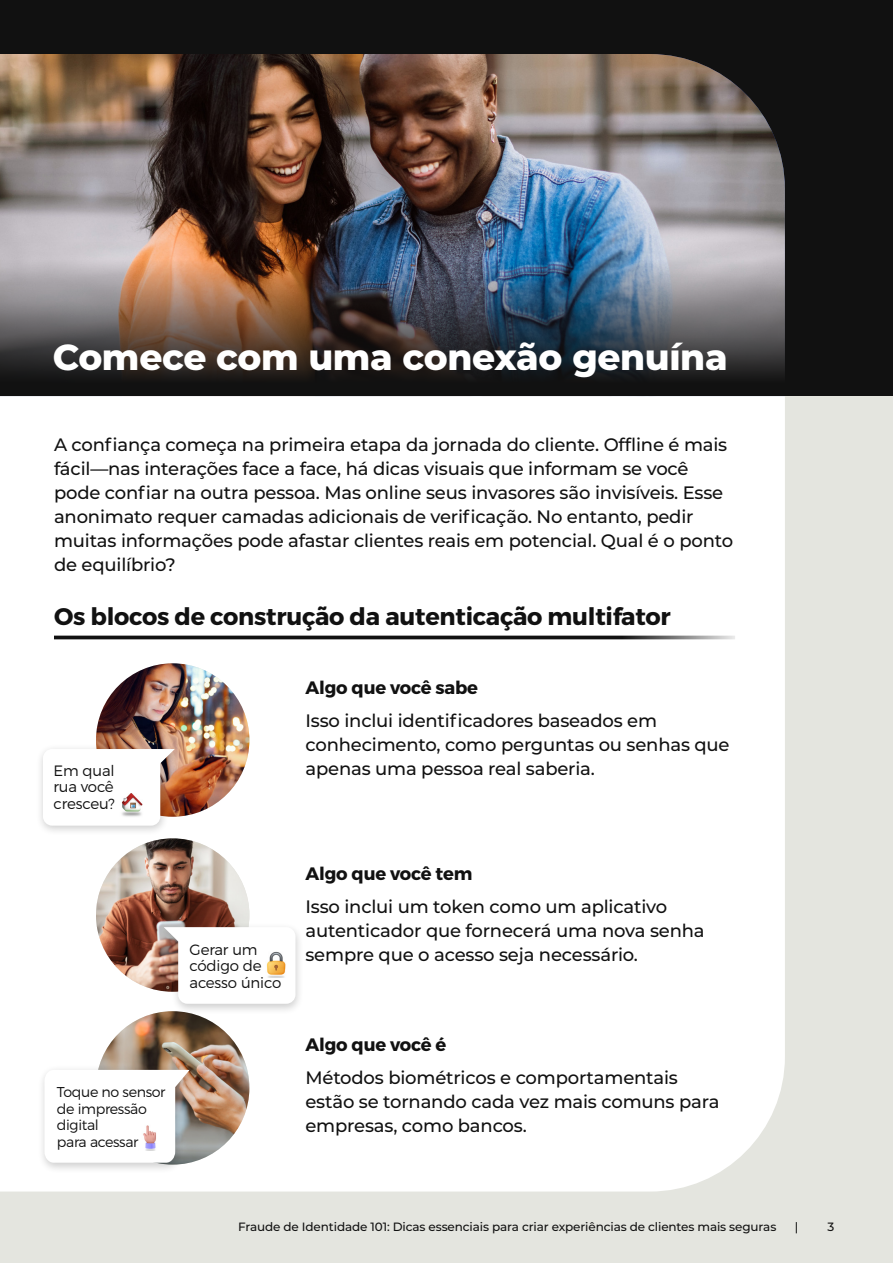
<style>
.page{position:relative;width:893px;height:1263px;background:#fff}
.page>*{position:absolute;margin:0;border:0;box-sizing:border-box;transform-origin:0 0}
.t1{font:800 36px "Montserrat";letter-spacing:-.01em;color:#fff}
.t2{font:700 24px "Montserrat";letter-spacing:-.01em;color:#111}
.t3{font:500 18px/24px "Montserrat";letter-spacing:-.01em;color:#111}
.t4{font:700 18px "Montserrat";letter-spacing:-.01em;color:#111}
.t5{font:300 15px/16.5px "Montserrat";letter-spacing:-.01em;color:#111;text-align:justify}
.t6{font:300 14.25px/16.5px "Montserrat";letter-spacing:-.025em;color:#111}
.t7{font:500 12px "Montserrat";letter-spacing:-.01em;color:#111}
</style>
<div class="page">
<div style="left:0;top:0;width:893px;height:396px;background:#111"></div>
<div style="left:0;top:396px;width:893px;height:867px;background:#e4e5df"></div>
<div style="left:0;top:396px;width:785px;height:795px;background:#fff"></div>
<hr style="left:54px;top:636px;width:681px;height:3px;background:#111">
<img style="left:0;top:54px;width:785px;height:189px">
<img style="left:96px;top:663px;width:153px;height:154px;border-radius:77px">
<img style="left:96px;top:838px;width:153px;height:154px;border-radius:77px">
<img style="left:96px;top:1011px;width:153px;height:153px;border-radius:77px">
<img style="left:0;top:243px;width:785px;height:135px">
<div style="left:37px;top:1065px;width:160px;height:109px;background:#000;opacity:.2"></div>
<svg style="left:44px;top:1070px;width:146px;height:93px;background:#f4f4f3"></svg>
<img style="left:138px;top:1124px;width:23px;height:26px">
<div style="left:35px;top:744px;width:147px;height:93px;background:#000;opacity:.2"></div>
<svg style="left:43px;top:749px;width:132px;height:77px;background:#f6f0ee"></svg>
<img style="left:119px;top:794px;width:24px;height:23px">
<div style="left:158px;top:922px;width:147px;height:93px;background:#000;opacity:.2"></div>
<svg style="left:164px;top:927px;width:131px;height:77px;background:#f5f1f0"></svg>
<img style="left:264px;top:951px;width:24px;height:27px">
<h1 class="t1" style="left:53px;top:331px;width:676px">Comece com uma conexão genuína</h1>
<p class="t3" style="left:54px;top:432px;width:681px">A confiança começa na primeira etapa da jornada do cliente. Offline é mais fácil—nas interações face a face, há dicas visuais que informam se você pode confiar na outra pessoa. Mas online seus invasores são invisíveis. Esse anonimato requer camadas adicionais de verificação. No entanto, pedir muitas informações pode afastar clientes reais em potencial. Qual é o ponto de equilíbrio?</p>
<h2 class="t2" style="left:54px;top:602px;width:618px">Os blocos de construção da autenticação multifator</h2>
<p class="t5" style="left:53px;top:762px;width:63px">Em qual rua você cresceu?</p>
<p class="t5" style="left:190px;top:941px;width:93px;text-align:left">Gerar um código de acesso único</p>
<p class="t6" style="left:57px;top:1084px;width:110px">Toque no sensor de impressão digital<br>para acessar</p>
<p class="t4" style="left:305px;top:676px;width:174px">Algo que você sabe</p>
<p class="t3" style="left:305px;top:708px;width:426px">Isso inclui identificadores baseados em conhecimento, como perguntas ou senhas que apenas uma pessoa real saberia.</p>
<p class="t4" style="left:305px;top:862px;width:168px">Algo que você tem</p>
<p class="t3" style="left:305px;top:894px;width:401px">Isso inclui um token como um aplicativo autenticador que fornecerá uma nova senha sempre que o acesso seja necessário.</p>
<p class="t4" style="left:305px;top:1033px;width:142px">Algo que você é</p>
<p class="t3" style="left:305px;top:1065px;width:416px">Métodos biométricos e comportamentais estão se tornando cada vez mais comuns para empresas, como bancos.</p>
<p class="t7" style="left:238px;top:1218px;width:540px">Fraude de Identidade 101: Dicas essenciais para criar experiências de clientes mais seguras</p>
<p class="t7" style="left:795px;top:1218px;width:5px">|</p>
<p class="t7" style="left:828px;top:1218px;width:8px">3</p>
</div>
